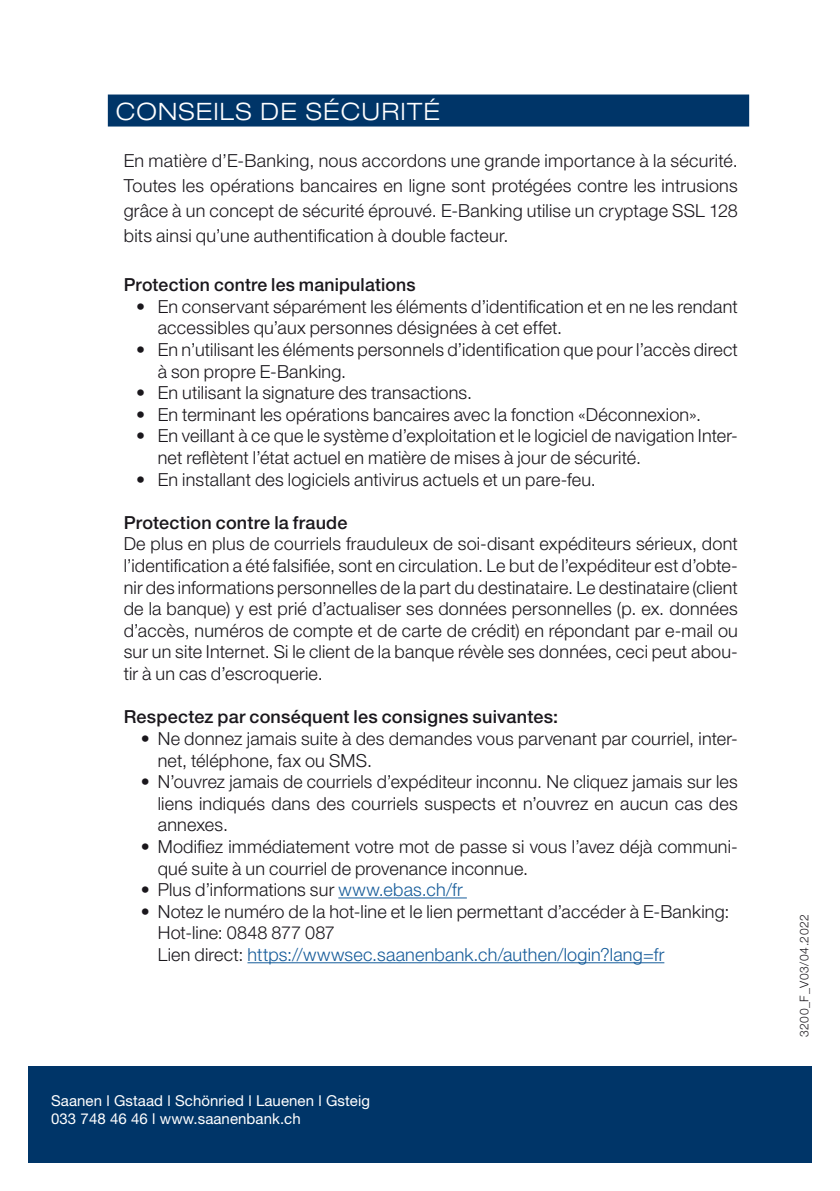
<style>
.page{position:relative;width:840px;height:1191px;background:#fff}
.page>*{position:absolute;margin:0;border:0;box-sizing:border-box;transform-origin:0 0}
.t1{font:300 expanded 24px "Helvetica Neue LT Std";letter-spacing:.05em;color:#fff}
.t2{font:300 18px/21.6px "Helvetica Neue LT Std";letter-spacing:.01em;color:#1a171c}
.t3{font:300 18px/21.6px "Helvetica Neue LT Pro";letter-spacing:.01em;color:#1a171c}
.t4{font:500 18px "Helvetica Neue LT Std";letter-spacing:.01em;color:#1a171c}
.t5{font:15px/18px "Helvetica Neue LT Std";letter-spacing:.005em;color:#fff}
.t6{font:300 12px "Helvetica Neue LT Std";letter-spacing:.05em;color:#1a171c}
.s1{color:#165c9a}
</style>
<div class="page">
<div style="left:28px;top:1066px;width:783px;height:96px;background:#003568"></div>
<hr style="left:338px;top:897px;width:128px;height:1px;background:#165c9a">
<hr style="left:247px;top:962px;width:417px;height:1px;background:#165c9a">
<div style="left:108px;top:94px;width:640px;height:32px;background:#003568"></div>
<h1 class="t1" style="left:116px;top:97px;width:325px">CONSEILS DE SÉCURITÉ</h1>
<p class="t3" style="left:124px;top:148px;width:615px;line-height:25px;text-align:justify">En matière d’E-Banking, nous accordons une grande importance à la sécurité.<br>Toutes les opérations bancaires en ligne sont protégées contre les intrusions grâce à un concept de sécurité éprouvé. E-Banking utilise un cryptage SSL 128 bits ainsi qu’une authentification à double facteur.</p>
<p class="t4" style="left:124px;top:274px;width:293px">Protection contre les manipulations</p>
<p class="t2" style="left:158px;top:295px;width:581px;text-indent:-22px">• En conservant séparément les éléments d’identification et en ne les rendant accessibles qu’aux personnes désignées à cet effet.</p>
<p class="t2" style="left:158px;top:338px;width:581px;text-indent:-22px">• En n’utilisant les éléments personnels d’identification que pour l’accès direct à son propre E-Banking.</p>
<p class="t2" style="left:136px;top:381px;width:337px">• En utilisant la signature des transactions.</p>
<p class="t2" style="left:136px;top:403px;width:566px">• En terminant les opérations bancaires avec la fonction «Déconnexion».</p>
<p class="t2" style="left:158px;top:425px;width:581px;text-indent:-22px">• En veillant à ce que le système d’exploitation et le logiciel de navigation Inter&shy;net reflètent l’état actuel en matière de mises à jour de sécurité.</p>
<p class="t2" style="left:136px;top:468px;width:461px">• En installant des logiciels antivirus actuels et un pare-feu.</p>
<p class="t4" style="left:124px;top:511px;width:225px">Protection contre la fraude</p>
<p class="t2" style="left:124px;top:533px;width:615px;text-align:justify">De plus en plus de courriels frauduleux de soi-disant expéditeurs sérieux, dont l’identification a été falsifiée, sont en circulation. Le but de l’expéditeur est d’obte&shy;nir des informations personnelles de la part du destinataire. Le destinataire (client de la banque) y est prié d’actualiser ses données personnelles (p. ex. données d’accès, numéros de compte et de carte de crédit) en répondant par e-mail ou sur un site Internet. Si le client de la banque révèle ses données, ceci peut abou&shy;tir à un cas d’escroquerie.</p>
<p class="t4" style="left:124px;top:706px;width:435px">Respectez par conséquent les consignes suivantes:</p>
<p class="t3" style="left:158px;top:727px;width:581px;text-indent:-17px">• Ne donnez jamais suite à des demandes vous parvenant par courriel, inter&shy;net, téléphone, fax ou SMS.</p>
<p class="t3" style="left:158px;top:770px;width:581px;text-align:justify;text-indent:-17px">• N’ouvrez jamais de courriels d’expéditeur inconnu. Ne cliquez jamais sur les liens indiqués dans des courriels suspects et n’ouvrez en aucun cas des annexes.</p>
<p class="t3" style="left:158px;top:835px;width:581px;text-indent:-17px">• Modifiez immédiatement votre mot de passe si vous l’avez déjà communi&shy;qué suite à un courriel de provenance inconnue.</p>
<p class="t3" style="left:141px;top:878px;width:323px">• Plus d’informations sur <span class="s1">www.ebas.ch/fr</span></p>
<p class="t3" style="left:158px;top:900px;width:573px;text-indent:-17px">• Notez le numéro de la hot-line et le lien permettant d’accéder à E-Banking:<br>Hot-line: 0848 877 087<br>Lien direct: <span class="s1">https://wwwsec.saanenbank.ch/authen/login?lang=fr</span></p>
<p class="t5" style="left:51px;top:1091px;width:320px">Saanen l Gstaad l Schönried l Lauenen l Gsteig<br>033 748 46 46 l www.saanenbank.ch</p>
<p class="t6" style="left:796px;top:1037px;width:125px;rotate:-90deg">3200_F_V03/04.2022</p>
</div>
